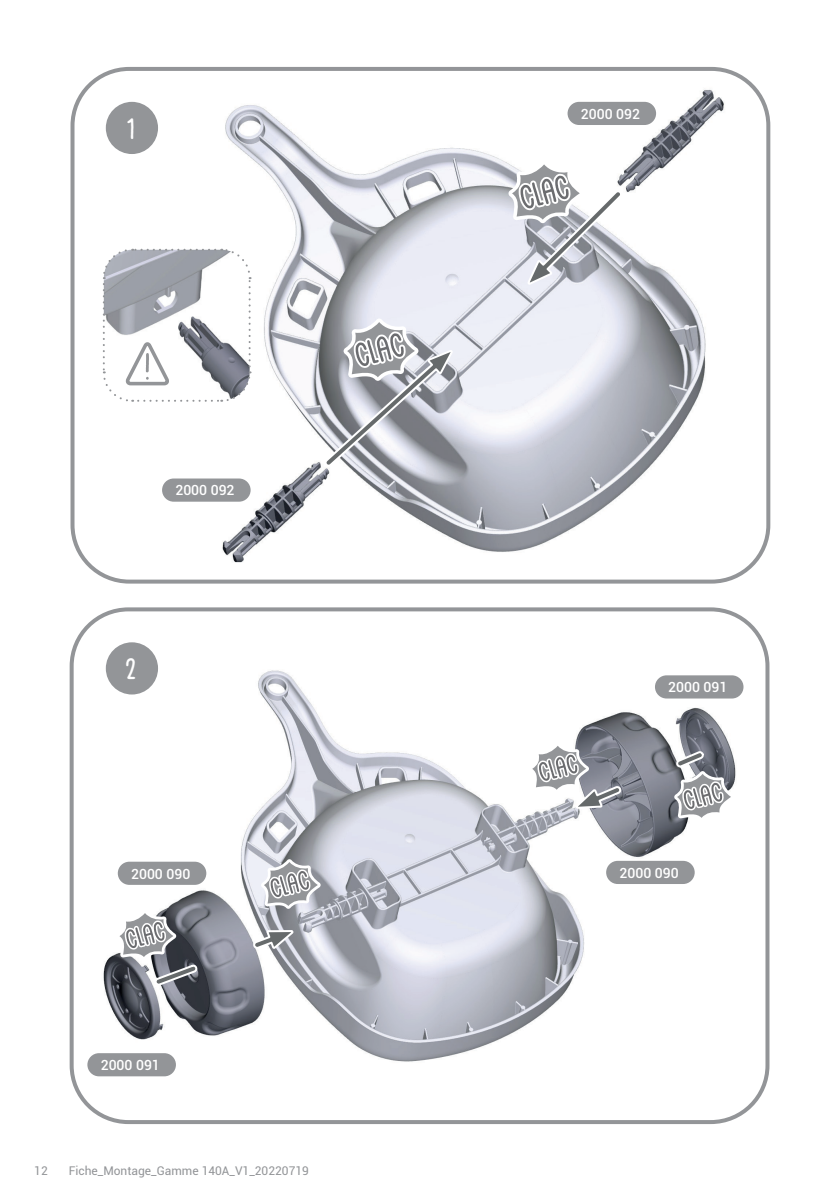
<style>
.page{position:relative;width:840px;height:1191px;background:#fff}
.page>*{position:absolute;margin:0;border:0;box-sizing:border-box;transform-origin:0 0}
.t1{font:28px "Direkteur";color:#fff}
.t2{font:500 14px "Roboto";color:#fff}
.t3{font:12px "Roboto";color:#939598}
</style>
<div class="page">
<img style="left:164px;top:79px;width:603px;height:493px">
<div style="left:70px;top:67px;width:699px;height:516px;border:4px solid #939598;border-radius:57px"></div>
<img style="left:101px;top:670px;width:636px;height:407px">
<div style="left:70px;top:607px;width:699px;height:517px;border:4px solid #939598;border-radius:57px"></div>
<div style="left:104px;top:100px;width:56px;height:56px;background:#939598;border-radius:50%"></div>
<div style="left:102px;top:98px;width:60px;height:60px;border:4px solid #fff;border-radius:50%"></div>
<div style="left:104px;top:640px;width:56px;height:56px;background:#939598;border-radius:50%"></div>
<div style="left:102px;top:638px;width:60px;height:60px;border:4px solid #fff;border-radius:50%"></div>
<svg style="left:261px;top:859px;width:59px;height:49px"></svg>
<div style="left:163px;top:479px;width:86px;height:22px;background:#939598;border-radius:11px"></div>
<div style="left:162px;top:478px;width:88px;height:23px;border:2px solid #939598;border-radius:11px"></div>
<div style="left:568px;top:103px;width:86px;height:21px;background:#939598;border-radius:11px"></div>
<div style="left:567px;top:102px;width:88px;height:23px;border:2px solid #939598;border-radius:11px"></div>
<div style="left:119px;top:862px;width:86px;height:22px;background:#939598;border-radius:11px"></div>
<div style="left:118px;top:861px;width:88px;height:24px;border:2px solid #939598;border-radius:11px"></div>
<div style="left:606px;top:861px;width:87px;height:22px;background:#939598;border-radius:11px"></div>
<div style="left:605px;top:861px;width:89px;height:23px;border:2px solid #939598;border-radius:11px"></div>
<div style="left:88px;top:1054px;width:87px;height:21px;background:#939598;border-radius:11px"></div>
<div style="left:87px;top:1053px;width:89px;height:23px;border:2px solid #939598;border-radius:11px"></div>
<div style="left:655px;top:676px;width:87px;height:21px;background:#939598;border-radius:11px"></div>
<div style="left:654px;top:675px;width:89px;height:23px;border:2px solid #939598;border-radius:11px"></div>
<svg style="left:102px;top:248px;width:149px;height:155px"></svg>
<svg style="left:508px;top:161px;width:115px;height:125px"></svg>
<svg style="left:323px;top:318px;width:131px;height:150px;background:#b0b2b8"></svg>
<svg style="left:117px;top:910px;width:81px;height:76px"></svg>
<svg style="left:674px;top:744px;width:59px;height:76px"></svg>
<svg style="left:252px;top:928px;width:43px;height:22px"></svg>
<svg style="left:529px;top:743px;width:93px;height:67px"></svg>
<h1 class="t1" style="left:127px;top:111px;width:9px">1</h1>
<p class="t2" style="left:175px;top:480px;width:61px">2000 092</p>
<h1 class="t1" style="left:125px;top:651px;width:12px">2</h1>
<p class="t2" style="left:580px;top:104px;width:61px">2000 092</p>
<p class="t2" style="left:668px;top:677px;width:61px">2000 091</p>
<p class="t2" style="left:131px;top:863px;width:61px">2000 090</p>
<p class="t2" style="left:619px;top:863px;width:61px">2000 090</p>
<p class="t2" style="left:101px;top:1055px;width:61px">2000 091</p>
<p class="t3" style="left:34px;top:1162px;width:15px">12</p>
<p class="t3" style="left:69px;top:1162px;width:241px">Fiche_Montage_Gamme 140A_V1_20220719</p>
</div>
